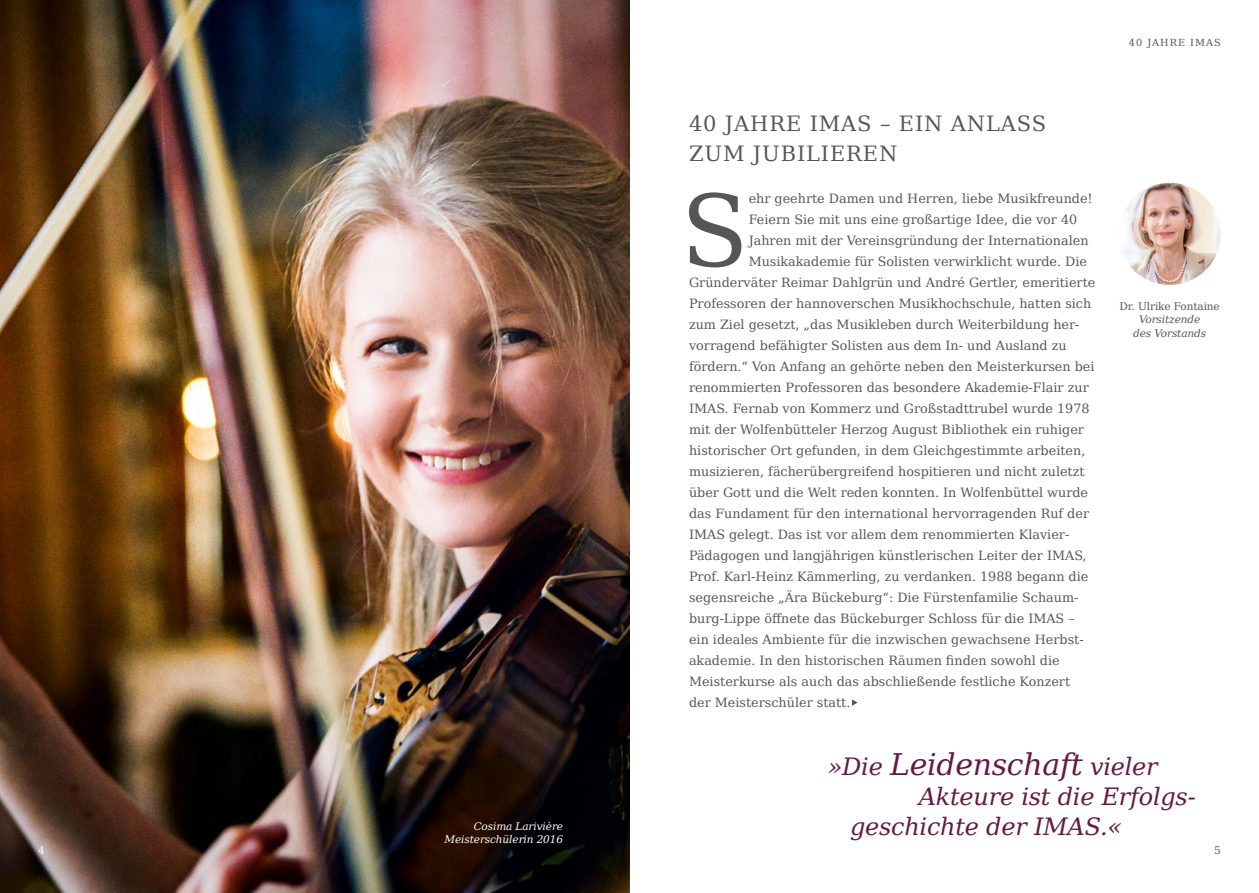
<style>
.page{position:relative;width:1259px;height:893px;background:#fff}
.page>*{position:absolute;margin:0;border:0;box-sizing:border-box;transform-origin:0 0}
.t1{font:99.15px "DejaVu Serif";color:#565656}
.t2{font:italic 30px "DejaVu Serif";letter-spacing:-.01em;color:#641b42}
.t3{font:italic 24px/30px "DejaVu Serif";letter-spacing:-.01em;color:#641b42}
.t4{font:21px/30px "DejaVu Serif";letter-spacing:.04em;color:#565656}
.t5{font:12.75px "DejaVu Serif";color:#565656}
.t6{font:italic 10.5px/13.5px "DejaVu Serif";letter-spacing:-.01em;color:#fff;text-align:right}
.t7{font:italic 10.5px/13.5px "DejaVu Serif";letter-spacing:-.01em;color:#565656;text-align:center}
.t8{font:10.5px "DejaVu Serif";letter-spacing:-.01em;color:#565656}
.t9{font:10.5px "DejaVu Serif";color:#fff}
.t10{font:9.75px "DejaVu Serif";letter-spacing:.1em;color:#565656}
.s1{font-size:24px}
</style>
<div class="page">
<img style="left:0;top:0;width:629px;height:893px">
<img style="left:1118px;top:183px;width:102px;height:102px;border-radius:51px">
<svg style="left:852px;top:699px;width:5px;height:7px"></svg>
<p class="t6" style="left:444px;top:819px;width:120px">Cosima Larivière<br>Meisterschülerin 2016</p>
<p class="t10" style="left:1129px;top:35px;width:93px">40 JAHRE IMAS</p>
<h3 class="t4" style="left:689px;top:108px;width:359px">40 JAHRE IMAS – EIN ANLASS<br>ZUM JUBILIEREN</h3>
<h1 class="t1" style="left:680px;top:156px;width:69px">S</h1>
<p class="t5" style="left:748px;top:189px;width:345px">ehr geehrte Damen und Herren, liebe Musikfreunde!</p>
<p class="t5" style="left:748px;top:210px;width:330px">Feiern Sie mit uns eine großartige Idee, die vor 40</p>
<p class="t5" style="left:748px;top:231px;width:341px">Jahren mit der Vereinsgründung der Internationalen</p>
<p class="t5" style="left:748px;top:252px;width:340px">Musikakademie für Solisten verwirklicht wurde. Die</p>
<p class="t5" style="left:689px;top:273px;width:408px">Gründerväter Reimar Dahlgrün und André Gertler, emeritierte</p>
<p class="t5" style="left:689px;top:294px;width:404px">Professoren der hannoverschen Musikhochschule, hatten sich</p>
<p class="t5" style="left:689px;top:315px;width:392px">zum Ziel gesetzt, „das Musikleben durch Weiterbildung her-</p>
<p class="t5" style="left:689px;top:336px;width:379px">vorragend befähigter Solisten aus dem In- und Ausland zu</p>
<p class="t5" style="left:689px;top:357px;width:407px">fördern.“ Von Anfang an gehörte neben den Meisterkursen bei</p>
<p class="t5" style="left:689px;top:378px;width:401px">renommierten Professoren das besondere Akademie-Flair zur</p>
<p class="t5" style="left:689px;top:399px;width:402px">IMAS. Fernab von Kommerz und Großstadttrubel wurde 1978</p>
<p class="t5" style="left:689px;top:420px;width:396px">mit der Wolfenbütteler Herzog August Bibliothek ein ruhiger</p>
<p class="t5" style="left:689px;top:441px;width:398px">historischer Ort gefunden, in dem Gleichgestimmte arbeiten,</p>
<p class="t5" style="left:689px;top:462px;width:397px">musizieren, fächerübergreifend hospitieren und nicht zuletzt</p>
<p class="t5" style="left:689px;top:483px;width:400px">über Gott und die Welt reden konnten. In Wolfenbüttel wurde</p>
<p class="t5" style="left:689px;top:504px;width:401px">das Fundament für den international hervorragenden Ruf der</p>
<p class="t5" style="left:689px;top:525px;width:382px">IMAS gelegt. Das ist vor allem dem renommierten Klavier-</p>
<p class="t5" style="left:689px;top:546px;width:399px">Pädagogen und langjährigen künstlerischen Leiter der IMAS,</p>
<p class="t5" style="left:689px;top:567px;width:401px">Prof. Karl-Heinz Kämmerling, zu verdanken. 1988 begann die</p>
<p class="t5" style="left:689px;top:588px;width:391px">segensreiche „Ära Bückeburg“: Die Fürstenfamilie Schaum-</p>
<p class="t5" style="left:689px;top:609px;width:387px">burg-Lippe öffnete das Bückeburger Schloss für die IMAS –</p>
<p class="t5" style="left:689px;top:630px;width:396px">ein ideales Ambiente für die inzwischen gewachsene Herbst-</p>
<p class="t5" style="left:689px;top:651px;width:372px">akademie. In den historischen Räumen finden sowohl die</p>
<p class="t5" style="left:689px;top:672px;width:382px">Meisterkurse als auch das abschließende festliche Konzert</p>
<p class="t5" style="left:689px;top:693px;width:163px">der Meisterschüler statt.</p>
<p class="t8" style="left:1119px;top:298px;width:102px">Dr. Ulrike Fontaine</p>
<p class="t7" style="left:1133px;top:313px;width:75px">Vorsitzende des Vorstands</p>
<h2 class="t2" style="left:828px;top:742px;width:331px"><span class="s1">»Die</span> Leidenschaft <span class="s1">vieler</span></h2>
<h3 class="t3" style="left:850px;top:781px;width:347px;text-indent:69px">Akteure ist die Erfolgs&shy;geschichte der IMAS.«</h3>
<p class="t9" style="left:38px;top:842px;width:8px">4</p>
<p class="t8" style="left:1214px;top:842px;width:8px">5</p>
</div>
